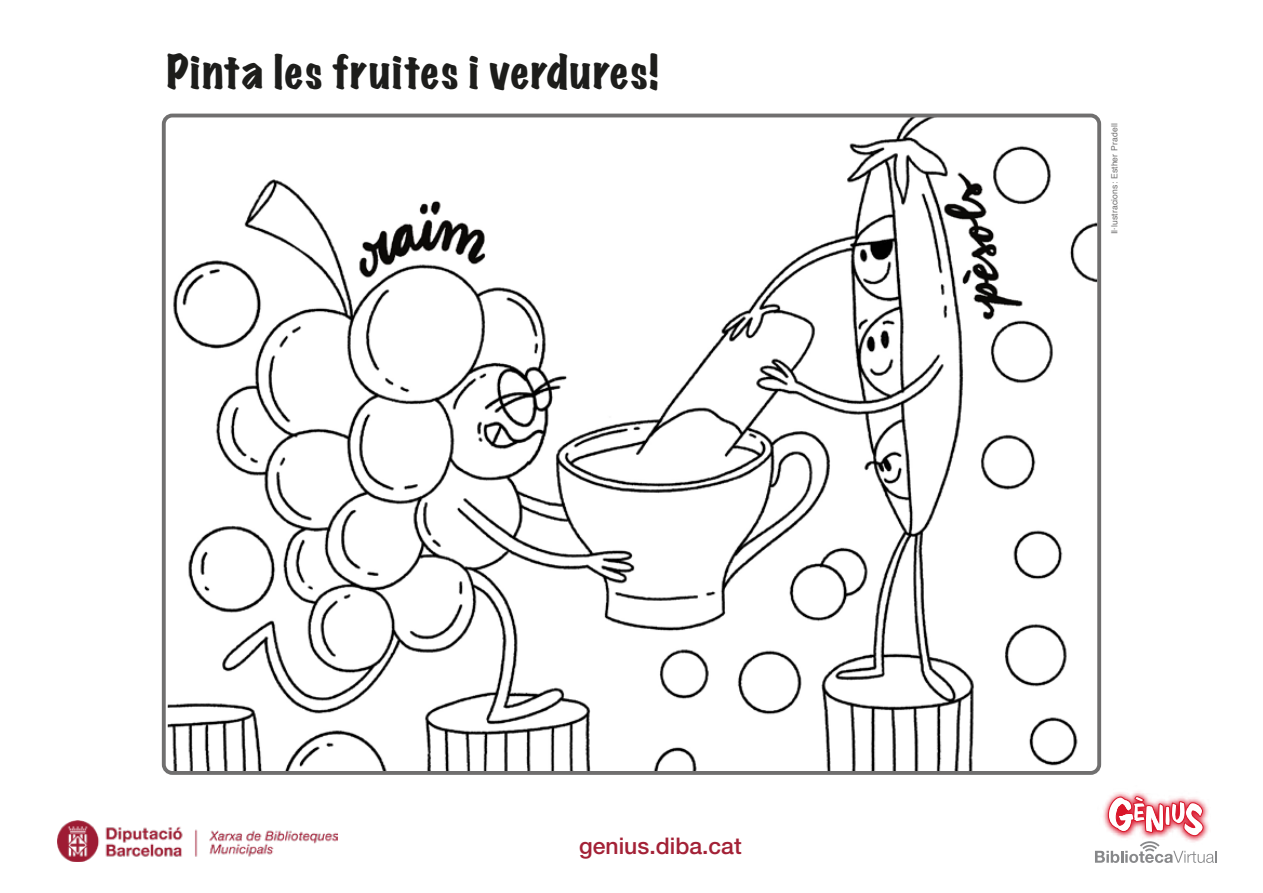
<style>
.page{position:relative;width:1263px;height:893px;background:#fff}
.page>*{position:absolute;margin:0;border:0;box-sizing:border-box;transform-origin:0 0}
.t1{font:expanded 42px "Marker Felt";letter-spacing:.035em;color:#1d1d1b}
.t2{font:500 22.95px "Helvetica Neue LT Std";color:#a32136}
.t3{font:8.55px "Helvetica";letter-spacing:.02em;color:#706f6f}
</style>
<div class="page">
<img style="left:168px;top:119px;width:928px;height:651px">
<div style="left:162px;top:114px;width:939px;height:661px;border:4px solid #706f6f;border-radius:9px"></div>
<img style="left:58px;top:820px;width:280px;height:42px">
<img style="left:1058px;top:759px;width:37px;height:16px">
<svg style="left:1095px;top:704px;width:121px;height:159px"></svg>
<h1 class="t1" style="left:167px;top:50px;width:493px">Pinta les fruites i verdures!</h1>
<h2 class="t2" style="left:579px;top:832px;width:164px">genius.diba.cat</h2>
<p class="t3" style="left:1111px;top:234px;width:112px;rotate:-90deg">Il·lustracions: Esther Pradell</p>
</div>
